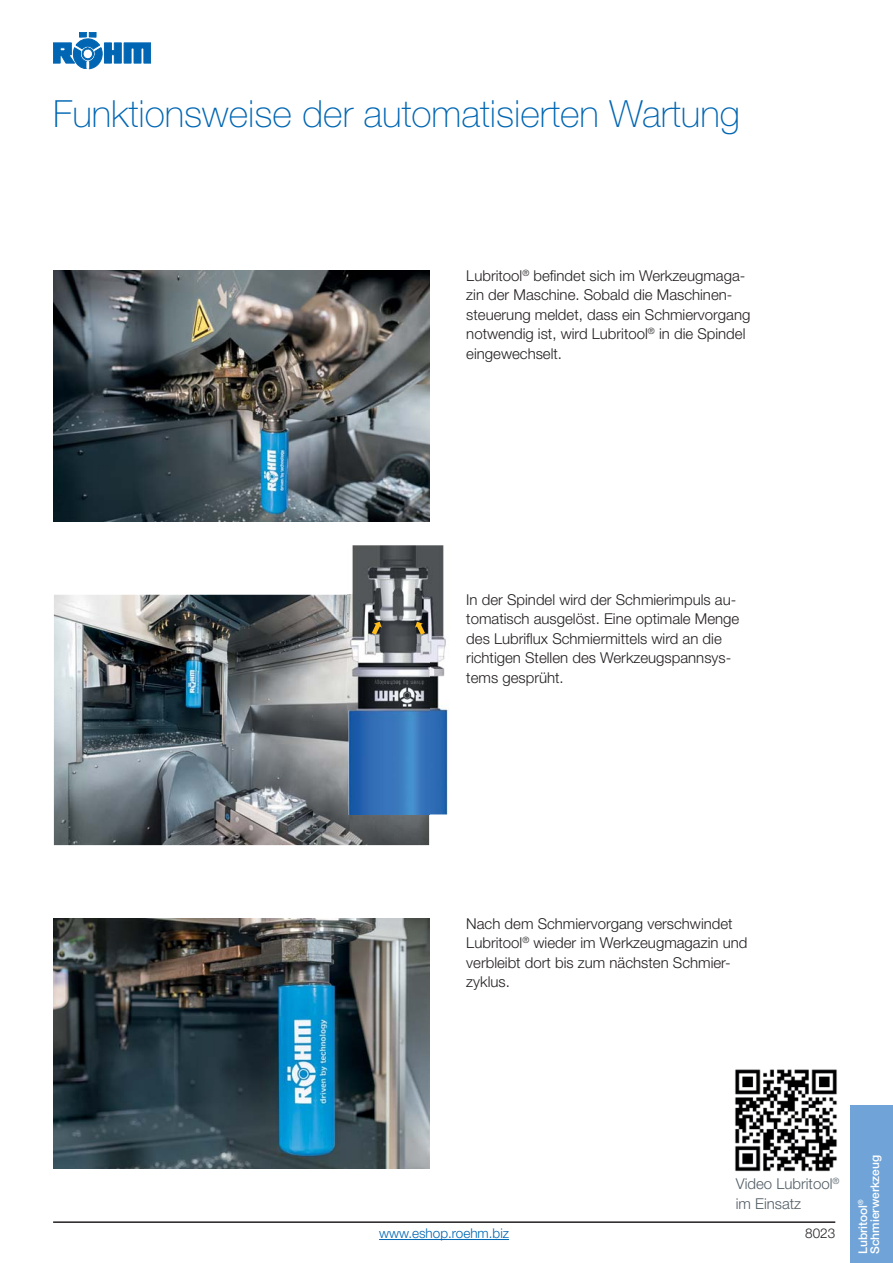
<style>
.page{position:relative;width:893px;height:1263px;background:#fff}
.page>*{position:absolute;margin:0;border:0;box-sizing:border-box;transform-origin:0 0}
.t1{font:100 37.5px "Helvetica Neue LT Std";color:#0066b3}
.t2{font:300 15px/19.5px "Helvetica Neue LT Std";color:#231f20}
.t3{font:300 15px/19.5px "Helvetica Neue LT Std";color:#525e66}
.t4{font:300 13.5px "Helvetica Neue LT Std";color:#0066b3}
.t5{font:300 13.5px "Helvetica Neue LT Std";color:#231f20}
.t6{font:500 12px/12px "Helvetica Neue LT Std";color:#fff}
</style>
<div class="page">
<svg style="left:53px;top:32px;width:98px;height:37px"></svg>
<div style="left:82px;top:48px;width:12px;height:12px;border:1px solid #0066b3;border-radius:50%"></div>
<div style="left:83px;top:49px;width:10px;height:10px;border:1px solid #0066b3;border-radius:50%"></div>
<hr style="left:53px;top:1221px;width:782px;height:2px;background:#231f20">
<div style="left:850px;top:1105px;width:43px;height:158px;background:#70a4d8"></div>
<img style="left:735px;top:1069px;width:102px;height:103px">
<img style="left:53px;top:270px;width:376px;height:252px">
<img style="left:54px;top:595px;width:375px;height:250px">
<img style="left:347px;top:545px;width:101px;height:269px">
<img style="left:347px;top:595px;width:82px;height:219px">
<svg style="left:372px;top:622px;width:10px;height:13px"></svg>
<svg style="left:415px;top:622px;width:10px;height:13px"></svg>
<img style="left:54px;top:919px;width:375px;height:250px">
<hr style="left:379px;top:1239px;width:130px;height:1px;background:#0066b3">
<h1 class="t1" style="left:53px;top:100px;width:688px">Funktionsweise der automatisierten Wartung</h1>
<p class="t2" style="left:466px;top:267px;width:286px">Lubritool<sup>®</sup> befindet sich im Werkzeugmaga&shy;zin der Maschine. Sobald die Maschinen&shy;steuerung meldet, dass ein Schmiervorgang notwendig ist, wird Lubritool<sup>®</sup> in die Spindel eingewechselt.</p>
<p class="t2" style="left:466px;top:591px;width:274px">In der Spindel wird der Schmierimpuls au&shy;tomatisch ausgelöst. Eine optimale Menge des Lubriflux Schmiermittels wird an die richtigen Stellen des Werkzeugspannsys&shy;tems gesprüht.</p>
<p class="t2" style="left:466px;top:915px;width:283px">Nach dem Schmiervorgang verschwindet<br>Lubritool<sup>®</sup> wieder im Werkzeugmagazin und verbleibt dort bis zum nächsten Schmier&shy;zyklus.</p>
<p class="t4" style="left:379px;top:1229px;width:131px">www.eshop.roehm.biz</p>
<p class="t3" style="left:736px;top:1175px;width:105px">Video Lubritool<sup>® </sup>im Einsatz</p>
<p class="t5" style="left:805px;top:1229px;width:32px">8023</p>
<p class="t6" style="left:858px;top:1254px;width:100px;rotate:-90deg">Lubritool<sup>®<br></sup>Schmierwerkzeug</p>
</div>
